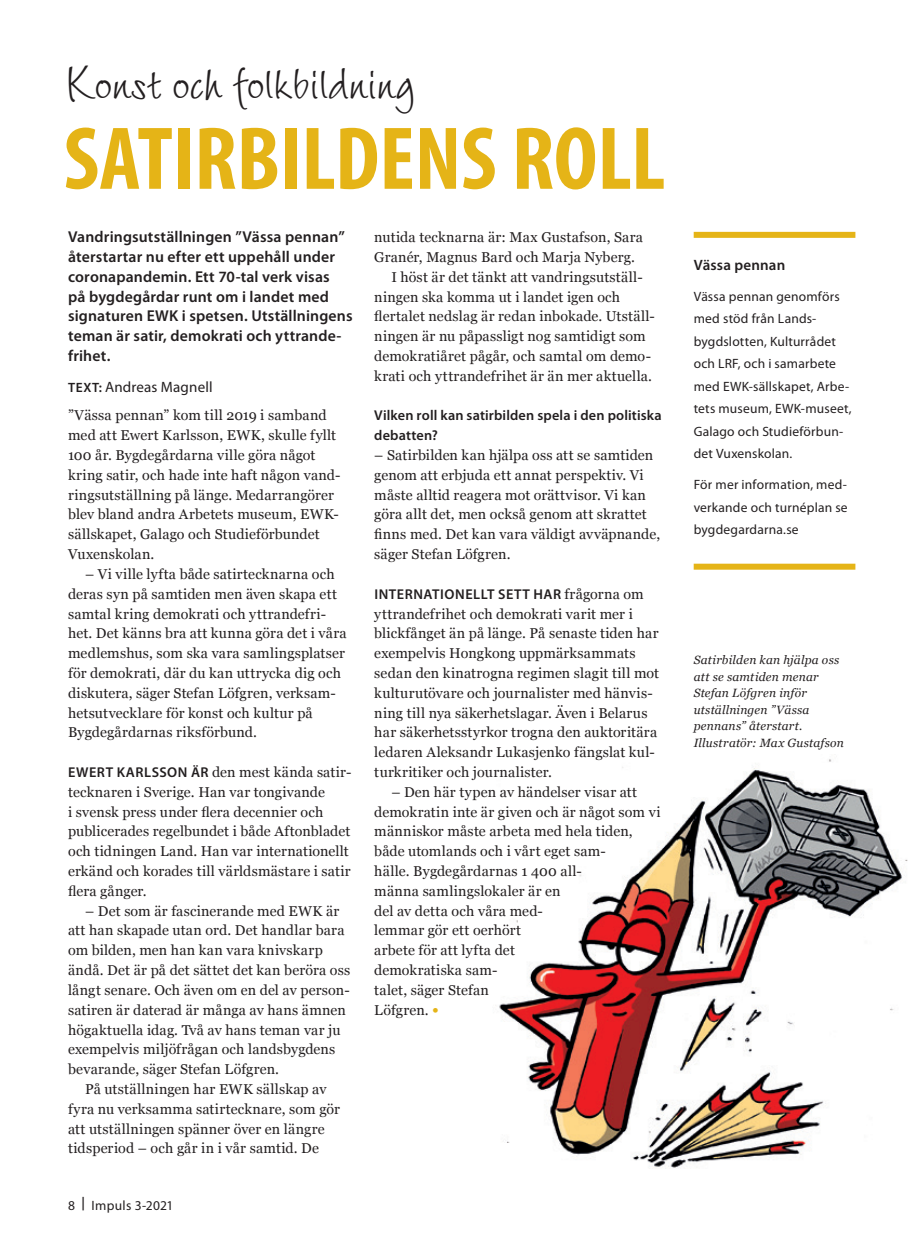
<style>
.page{position:relative;width:915px;height:1255px;background:#fff}
.page>*{position:absolute;margin:0;border:0;box-sizing:border-box;transform-origin:0 0}
.Rubrik_stor_fet{font:700 condensed 90px "Myriad Pro";letter-spacing:-.005em;color:#e5b417}
.Rubrik_över{font:43.5px "Wiesbaden Swing Com";color:#231f20}
.Ingress_liten{font:600 15.75px/19.8px "Myriad Pro";letter-spacing:.01em;color:#231f20}
.Byline{font:15px "Myriad Pro";letter-spacing:.01em;color:#231f20}
.Notis_rubrik{font:600 15px "Myriad Pro";letter-spacing:.01em;color:#231f20}
.Bröd_indrag{font:14.25px/19.8px "Georgia";letter-spacing:.01em;color:#231f20}
.Bröd_ej_indrag_Fetad{font:14.25px/19.8px "Georgia";letter-spacing:.01em;color:#231f20}
.Bröd_ej_indrag{font:14.25px/19.8px "Georgia";letter-spacing:.01em;color:#231f20}
.Bröd_ej_indrag-2{font:600 14.25px/19.8px "Myriad Pro";letter-spacing:.01em;color:#231f20}
.Notis_Fakta{font:13.5px/22.5px "Myriad Pro";letter-spacing:.015em;color:#231f20}
.Bildtext{font:italic 12px/16.5px "Georgia";letter-spacing:.02em;color:#231f20}
.s1{font-weight:600;font-size:13.5px}
.s2{font-family:"Myriad Pro";font-weight:600}
.s3{font-family:"Myriad Pro";font-weight:700;font-size:18px;color:#e5b417}
</style>
<div class="page">
<img style="left:499px;top:759px;width:409px;height:410px">
<div style="left:693px;top:563px;width:162px;height:6px;background:#e5b417"></div>
<div style="left:693px;top:232px;width:162px;height:6px;background:#e5b417"></div>
<p class="Rubrik_över" style="left:64px;top:58px;width:353px">Konst och folkbildning</p>
<p class="Rubrik_stor_fet" style="left:64px;top:102px;width:603px">SATIRBILDENS ROLL</p>
<p class="Ingress_liten" style="left:68px;top:227px;width:286px">Vandringsutställningen ”Vässa pennan” återstartar nu efter ett uppehåll under coronapandemin. Ett 70-tal verk visas<br>på bygdegårdar runt om i landet med signaturen EWK i spetsen. Utställningens teman är satir, demokrati och yttrande&shy;frihet.</p>
<p class="Byline" style="left:68px;top:379px;width:146px"><span class="s1">TEXT:</span> Andreas Magnell</p>
<p class="Bröd_ej_indrag" style="left:68px;top:405px;width:274px">”Vässa pennan” kom till 2019 i samband med att Ewert Karlsson, EWK, skulle fyllt 100 år. Bygdegårdarna ville göra något kring satir, och hade inte haft någon vand&shy;ringsutställning på länge. Medarrangörer blev bland andra Arbetets museum, EWK&shy;sällskapet, Galago och Studieförbundet Vuxenskolan.</p>
<p class="Bröd_indrag" style="left:68px;top:563px;width:280px;text-indent:17px">– Vi ville lyfta både satirtecknarna och deras syn på samtiden men även skapa ett samtal kring demokrati och yttrandefri&shy;het. Det känns bra att kunna göra det i våra medlemshus, som ska vara samlingsplatser för demokrati, där du kan uttrycka dig och diskutera, säger Stefan Löfgren, verksam&shy;hetsutvecklare för konst och kultur på Bygdegårdarnas riksförbund.</p>
<p class="Bröd_ej_indrag_Fetad" style="left:68px;top:761px;width:284px"><span class="s2">EWERT KARLSSON ÄR</span> den mest kända satir&shy;tecknaren i Sverige. Han var tongivande<br>i svensk press under flera decennier och publicerades regelbundet i både Aftonbladet och tidningen Land. Han var internationellt erkänd och korades till världsmästare i satir flera gånger.</p>
<p class="Bröd_indrag" style="left:68px;top:900px;width:284px;text-indent:17px">– Det som är fascinerande med EWK är att han skapade utan ord. Det handlar bara om bilden, men han kan vara knivskarp ändå. Det är på det sättet det kan beröra oss långt senare. Och även om en del av person&shy;satiren är daterad är många av hans ämnen högaktuella idag. Två av hans teman var ju exempelvis miljöfrågan och landsbygdens bevarande, säger Stefan Löfgren.</p>
<p class="Bröd_indrag" style="left:68px;top:1078px;width:273px;text-indent:17px">På utställningen har EWK sällskap av fyra nu verksamma satirtecknare, som gör att utställningen spänner över en längre tidsperiod – och går in i vår samtid. De</p>
<p class="Notis_Fakta" style="left:68px;top:1194px;width:107px">8 <sup>|</sup> Impuls 3-2021</p>
<p class="Bröd_indrag" style="left:374px;top:227px;width:270px">nutida tecknarna är: Max Gustafson, Sara<br>Granér, Magnus Bard och Marja Nyberg.</p>
<p class="Bröd_indrag" style="left:374px;top:266px;width:282px;text-indent:17px">I höst är det tänkt att vandringsutställ&shy;ningen ska komma ut i landet igen och flertalet nedslag är redan inbokade. Utställ&shy;ningen är nu påpassligt nog samtidigt som demokratiåret pågår, och samtal om demo&shy;krati och yttrandefrihet är än mer aktuella.</p>
<p class="Bröd_ej_indrag-2" style="left:374px;top:406px;width:289px">Vilken roll kan satirbilden spela i den politiska debatten?</p>
<p class="Bröd_ej_indrag" style="left:374px;top:444px;width:287px">– Satirbilden kan hjälpa oss att se samtiden genom att erbjuda ett annat perspektiv. Vi måste alltid reagera mot orättvisor. Vi kan göra allt det, men också genom att skrattet finns med. Det kan vara väldigt avväpnande, säger Stefan Löfgren.</p>
<p class="Bröd_ej_indrag_Fetad" style="left:374px;top:583px;width:286px"><span class="s2">INTERNATIONELLT SETT HAR</span> frågorna om yttrandefrihet och demokrati varit mer i blickfånget än på länge. På senaste tiden har exempelvis Hongkong uppmärksammats sedan den kinatrogna regimen slagit till mot kulturutövare och journalister med hänvis&shy;ning till nya säkerhetslagar. Även i Belarus har säkerhetsstyrkor trogna den auktoritära ledaren Aleksandr Lukasjenko fängslat kul&shy;turkritiker och journalister.</p>
<p class="Bröd_indrag" style="left:374px;top:781px;width:288px;text-indent:17px">– Den här typen av händelser visar att demokratin inte är given och är något som vi människor måste arbeta med hela tiden, både utomlands och i vårt eget sam-<br>hälle. Bygdegårdarnas 1 400 all-<br>männa samlingslokaler är en<br>del av detta och våra med-<br>lemmar gör ett oerhört<br>arbete för att lyfta det<br>demokratiska sam-<br>talet, säger Stefan<br>Löfgren. <span class="s3">•</span></p>
<p class="Notis_rubrik" style="left:693px;top:256px;width:93px">Vässa pennan</p>
<p class="Notis_Fakta" style="left:693px;top:285px;width:159px">Vässa pennan genomförs med stöd från Lands&shy;bygdslotten, Kulturrådet och LRF, och i samarbete med EWK-sällskapet, Arbe&shy;tets museum, EWK-museet,<br>Galago och Studieförbun&shy;det Vuxenskolan.</p>
<p class="Notis_Fakta" style="left:693px;top:474px;width:155px;text-align:justify">För mer information, med&shy;verkande och turnéplan se bygdegardarna.se</p>
<p class="Bildtext" style="left:693px;top:651px;width:152px">Satirbilden kan hjälpa oss att se samtiden menar<br>Stefan Löfgren inför utställningen ”Vässa pennans” återstart.<br>Illustratör: Max Gustafson</p>
</div>
